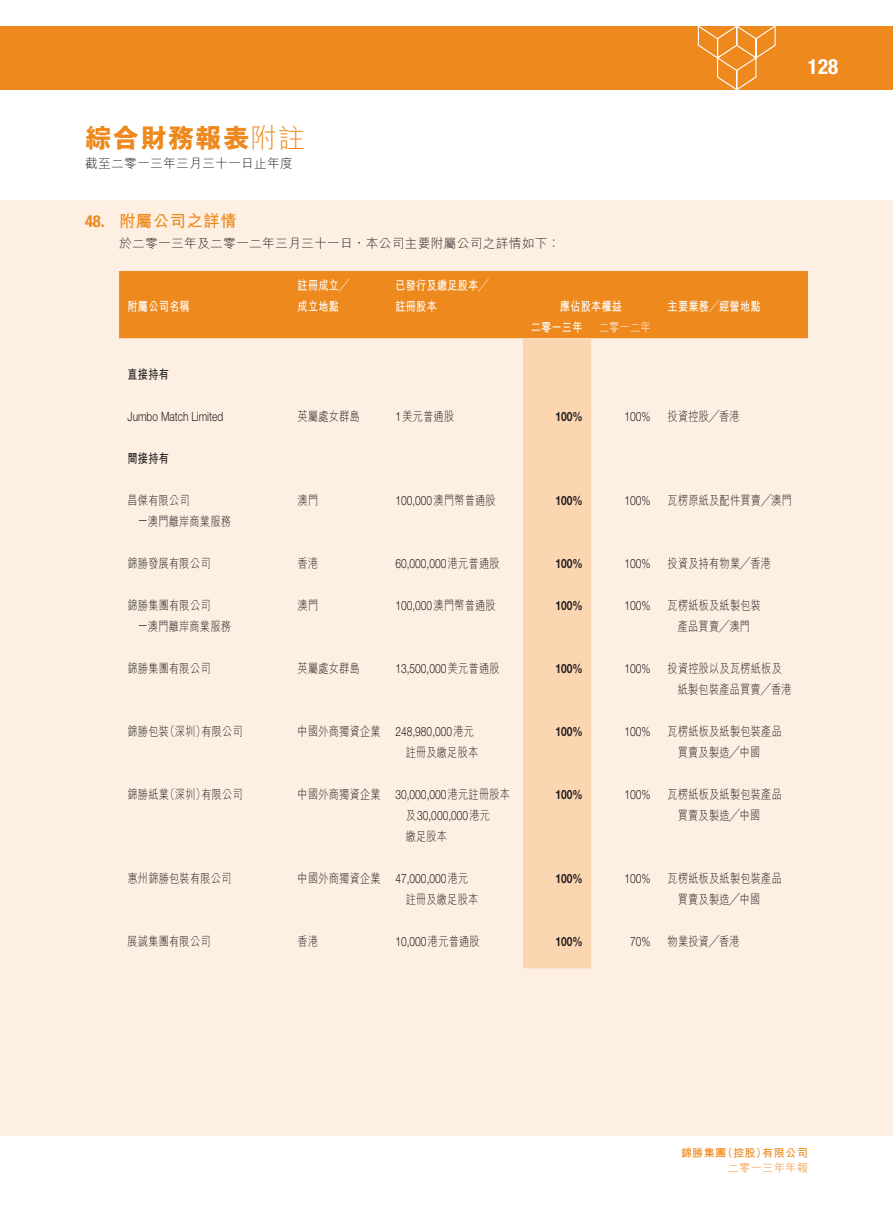
<style>
.page{position:relative;width:893px;height:1212px;background:#fff}
.page>*{position:absolute;margin:0;border:0;box-sizing:border-box;transform-origin:0 0}
.t1{font:800 27px "M Hei HK";letter-spacing:.02em;color:#ed891d}
.t2{font:700 condensed 21px "Helvetica Neue LT Std";color:#fff}
.t3{font:700 16.5px "M Hei HK";letter-spacing:.02em;color:#ed891d}
.t4{font:700 condensed 16.5px "Helvetica Neue LT Std";color:#ed891d}
.t5{font:300 12.75px/21px "M Hei HK";letter-spacing:.02em;color:#231f20;scale:.8 1}
.t6{font:300 12.75px "Helvetica Neue LT Std";color:#231f20;scale:.8 1}
.t7{font:300 12.75px "M Hei HK";letter-spacing:.02em;color:#231f20}
.t8{font:700 12.75px/21px "M Hei HK";letter-spacing:.02em;color:#fff;scale:.8 1}
.t9{font:700 12.75px "Helvetica Neue LT Std";color:#231f20;scale:.8 1}
.t10{font:700 12.75px "M Hei HK";letter-spacing:.02em;color:#231f20;scale:.8 1}
.t11{font:300 12.75px "M Hei HK";letter-spacing:.02em;color:#fff;scale:.8 1}
.t12{font:700 11.25px "M Hei HK";letter-spacing:.02em;color:#ed891d}
.t13{font:300 11.25px "M Hei HK";letter-spacing:.02em;color:#ed891d}
.s1{font-weight:300}
.s2{font-family:"Helvetica Neue LT Std"}
.s3{font-family:"M Hei HK"}
</style>
<div class="page">
<div style="left:0;top:200px;width:893px;height:935px;background:#fdf0e2"></div>
<div style="left:0;top:26px;width:893px;height:64px;background:#ed891d"></div>
<svg style="left:697px;top:26px;width:79px;height:64px"></svg>
<div style="left:119px;top:271px;width:689px;height:67px;background:#ed891d"></div>
<div style="left:523px;top:338px;width:68px;height:630px;background:#fbd6b0"></div>
<h2 class="t2" style="left:808px;top:54px;width:32px">128</h2>
<h1 class="t1" style="left:85px;top:124px;width:221px">綜合財務報表<span class="s1">附註</span></h1>
<p class="t7" style="left:85px;top:157px;width:209px">截至二零一三年三月三十一日止年度</p>
<p class="t4" style="left:85px;top:211px;width:21px">48.</p>
<p class="t3" style="left:119px;top:209px;width:119px">附屬公司之詳情</p>
<p class="t7" style="left:119px;top:237px;width:443px">於二零一三年及二零一二年三月三十一日，本公司主要附屬公司之詳情如下‥</p>
<p class="t8" style="left:128px;top:295px;width:79px">附屬公司名稱</p>
<p class="t10" style="left:128px;top:365px;width:53px">直接持有</p>
<p class="t6" style="left:128px;top:408px;width:121px">Jumbo Match Limited</p>
<p class="t10" style="left:128px;top:449px;width:53px">間接持有</p>
<p class="t5" style="left:148px;top:489px;width:105px;text-indent:-20px">昌傑有限公司<br>澳門離岸商業服務</p>
<p class="t6" style="left:138px;top:511px;width:14px">—</p>
<p class="t5" style="left:128px;top:552px;width:105px">錦勝發展有限公司</p>
<p class="t5" style="left:148px;top:594px;width:105px;text-indent:-20px">錦勝集團有限公司<br>澳門離岸商業服務</p>
<p class="t6" style="left:138px;top:616px;width:14px">—</p>
<p class="t5" style="left:128px;top:657px;width:105px">錦勝集團有限公司</p>
<p class="t8" style="left:298px;top:274px;width:66px">註冊成立╱成立地點</p>
<p class="t8" style="left:395px;top:274px;width:118px">已發行及繳足股本╱</p>
<p class="t8" style="left:395px;top:295px;width:53px">註冊股本</p>
<p class="t8" style="left:560px;top:295px;width:79px">應佔股本權益</p>
<p class="t8" style="left:531px;top:316px;width:66px">二零一三年</p>
<p class="t11" style="left:599px;top:321px;width:66px">二零一二年</p>
<p class="t5" style="left:298px;top:405px;width:79px">英屬處女群島</p>
<p class="t5" style="left:395px;top:405px;width:75px"><span class="s2">1</span>美元普通股</p>
<p class="t9" style="left:555px;top:408px;width:36px">100%</p>
<p class="t6" style="left:624px;top:408px;width:34px">100%</p>
<p class="t5" style="left:298px;top:489px;width:27px">澳門</p>
<p class="t6" style="left:395px;top:492px;width:127px">100,000 <span class="s3">澳門幣普通股</span></p>
<p class="t9" style="left:555px;top:492px;width:36px">100%</p>
<p class="t6" style="left:624px;top:492px;width:34px">100%</p>
<p class="t5" style="left:298px;top:552px;width:27px">香港</p>
<p class="t6" style="left:395px;top:555px;width:132px">60,000,000 <span class="s3">港元普通股</span></p>
<p class="t9" style="left:555px;top:555px;width:36px">100%</p>
<p class="t6" style="left:624px;top:555px;width:34px">100%</p>
<p class="t5" style="left:298px;top:594px;width:27px">澳門</p>
<p class="t6" style="left:395px;top:597px;width:127px">100,000 <span class="s3">澳門幣普通股</span></p>
<p class="t9" style="left:555px;top:597px;width:36px">100%</p>
<p class="t6" style="left:624px;top:597px;width:34px">100%</p>
<p class="t5" style="left:298px;top:657px;width:79px">英屬處女群島</p>
<p class="t6" style="left:395px;top:660px;width:132px">13,500,000 <span class="s3">美元普通股</span></p>
<p class="t9" style="left:555px;top:660px;width:36px">100%</p>
<p class="t6" style="left:624px;top:660px;width:34px">100%</p>
<p class="t5" style="left:128px;top:720px;width:53px">錦勝包裝</p>
<p class="t5" style="left:165px;top:720px;width:53px">（深圳）</p>
<p class="t5" style="left:201px;top:720px;width:53px">有限公司</p>
<p class="t5" style="left:298px;top:720px;width:105px">中國外商獨資企業</p>
<p class="t6" style="left:395px;top:723px;width:100px">248,980,000 <span class="s3">港元</span></p>
<p class="t9" style="left:555px;top:723px;width:36px">100%</p>
<p class="t6" style="left:624px;top:723px;width:34px">100%</p>
<p class="t5" style="left:406px;top:741px;width:92px">註冊及繳足股本</p>
<p class="t5" style="left:128px;top:783px;width:53px">錦勝紙業</p>
<p class="t5" style="left:165px;top:783px;width:53px">（深圳）</p>
<p class="t5" style="left:201px;top:783px;width:53px">有限公司</p>
<p class="t5" style="left:298px;top:783px;width:105px">中國外商獨資企業</p>
<p class="t6" style="left:395px;top:786px;width:145px">30,000,000 <span class="s3">港元註冊股本</span></p>
<p class="t9" style="left:555px;top:786px;width:36px">100%</p>
<p class="t6" style="left:624px;top:786px;width:34px">100%</p>
<p class="t6" style="left:406px;top:807px;width:107px"><span class="s3">及</span>30,000,000<span class="s3">港元</span></p>
<p class="t5" style="left:406px;top:825px;width:53px">繳足股本</p>
<p class="t5" style="left:128px;top:867px;width:131px">惠州錦勝包裝有限公司</p>
<p class="t5" style="left:298px;top:867px;width:105px">中國外商獨資企業</p>
<p class="t6" style="left:395px;top:870px;width:93px">47,000,000 <span class="s3">港元</span></p>
<p class="t9" style="left:555px;top:870px;width:36px">100%</p>
<p class="t6" style="left:624px;top:870px;width:34px">100%</p>
<p class="t5" style="left:406px;top:888px;width:92px">註冊及繳足股本</p>
<p class="t5" style="left:128px;top:930px;width:105px">展誠集團有限公司</p>
<p class="t5" style="left:298px;top:930px;width:27px">香港</p>
<p class="t6" style="left:395px;top:933px;width:107px">10,000 <span class="s3">港元普通股</span></p>
<p class="t9" style="left:555px;top:933px;width:36px">100%</p>
<p class="t6" style="left:630px;top:933px;width:27px">70%</p>
<p class="t8" style="left:668px;top:295px;width:118px">主要業務╱經營地點</p>
<p class="t5" style="left:668px;top:405px;width:92px">投資控股╱香港</p>
<p class="t5" style="left:668px;top:489px;width:157px">瓦楞原紙及配件買賣╱澳門</p>
<p class="t5" style="left:668px;top:552px;width:131px">投資及持有物業╱香港</p>
<p class="t5" style="left:668px;top:594px;width:118px">瓦楞紙板及紙製包裝</p>
<p class="t5" style="left:678px;top:615px;width:92px">產品買賣╱澳門</p>
<p class="t5" style="left:668px;top:657px;width:144px">投資控股以及瓦楞紙板及</p>
<p class="t5" style="left:678px;top:678px;width:144px">紙製包裝產品買賣╱香港</p>
<p class="t5" style="left:668px;top:720px;width:144px">瓦楞紙板及紙製包裝產品</p>
<p class="t5" style="left:678px;top:741px;width:105px">買賣及製造╱中國</p>
<p class="t5" style="left:668px;top:783px;width:144px">瓦楞紙板及紙製包裝產品</p>
<p class="t5" style="left:678px;top:804px;width:105px">買賣及製造╱中國</p>
<p class="t5" style="left:668px;top:867px;width:144px">瓦楞紙板及紙製包裝產品</p>
<p class="t5" style="left:678px;top:888px;width:105px">買賣及製造╱中國</p>
<p class="t5" style="left:668px;top:930px;width:92px">物業投資╱香港</p>
<p class="t12" style="left:681px;top:1144px;width:47px">錦勝集團</p>
<p class="t12" style="left:722px;top:1144px;width:47px">（控股）</p>
<p class="t12" style="left:762px;top:1144px;width:47px">有限公司</p>
<p class="t13" style="left:728px;top:1162px;width:82px">二零一三年年報</p>
</div>
